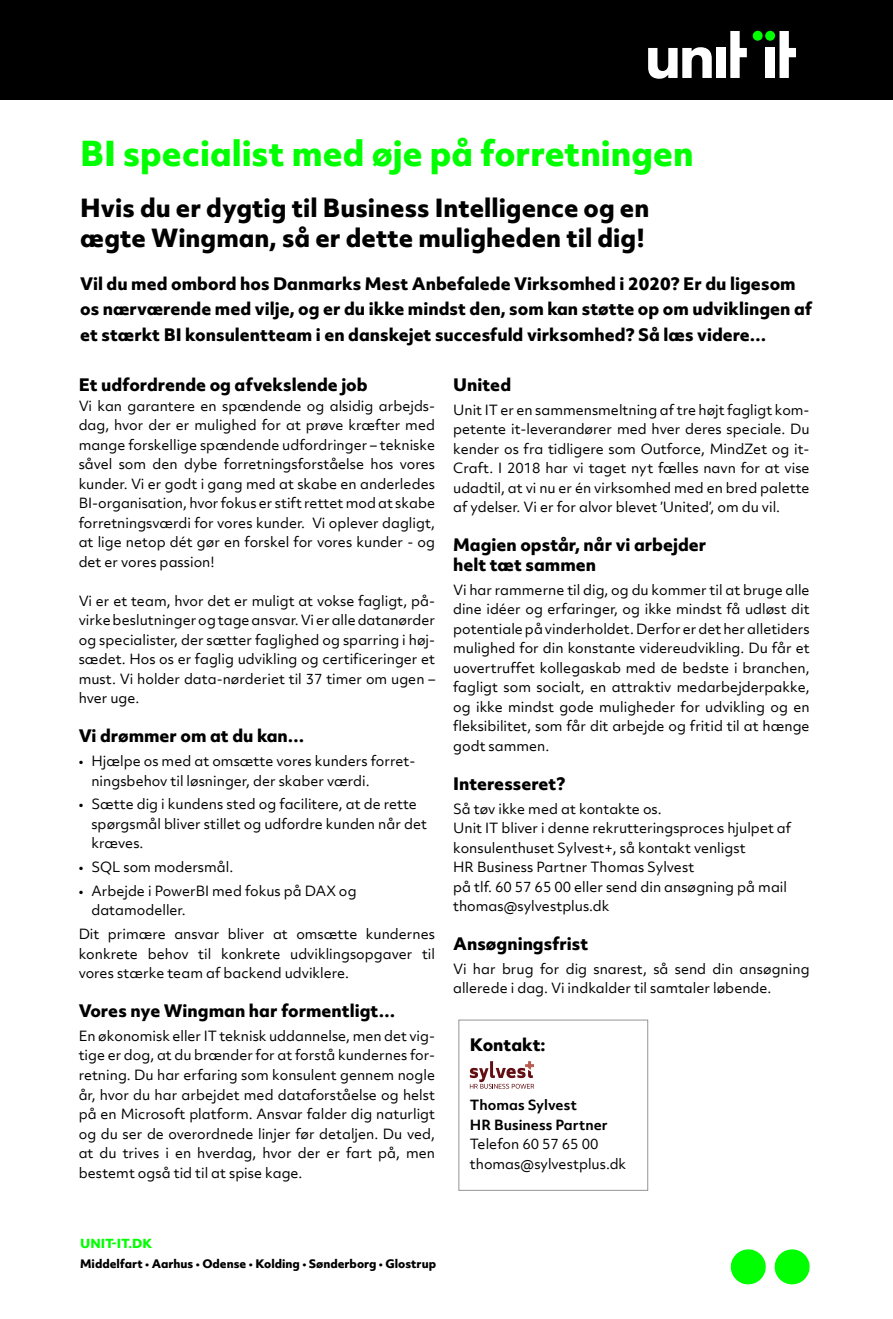
<style>
.page{position:relative;width:893px;height:1319px;background:#fff}
.page>*{position:absolute;margin:0;border:0;box-sizing:border-box;transform-origin:0 0}
.t1{font:800 33px "Objektiv Mk 2";color:#0f0}
.t2{font:800 24px/30px "Objektiv Mk 2";color:#000}
.t3{font:800 16.5px/25.5px "Objektiv Mk 2";color:#000}
.t4{font:13.5px/19.5px "Objektiv Mk 2";color:#000}
.t5{font:700 13.5px/19.5px "Objektiv Mk 2";color:#000}
.t6{font:800 12px "Objektiv Mk 2";color:#0f0}
.t7{font:800 11.25px "Objektiv Mk 2";color:#000}
</style>
<div class="page">
<svg style="left:774px;top:1249px;width:36px;height:35px"></svg>
<svg style="left:731px;top:1249px;width:35px;height:35px"></svg>
<div style="left:0;top:0;width:893px;height:99px;background:#000"></div>
<svg style="left:648px;top:47px;width:64px;height:32px"></svg>
<div style="left:716px;top:48px;width:10px;height:30px;background:#fff"></div>
<svg style="left:730px;top:30px;width:66px;height:48px"></svg>
<svg style="left:470px;top:1061px;width:64px;height:27px"></svg>
<div style="left:458px;top:1019px;width:190px;height:171px;border:1px solid #939598"></div>
<h1 class="t1" style="left:80px;top:130px;width:615px">BI specialist med øje på forretningen</h1>
<h2 class="t2" style="left:80px;top:192px;width:571px">Hvis du er dygtig til Business Intelligence og en ægte Wingman, så er dette muligheden til dig!</h2>
<p class="t3" style="left:80px;top:270px;width:733px">Vil du med ombord hos Danmarks Mest Anbefalede Virksomhed i 2020? Er du ligesom os nærværende med vilje, og er du ikke mindst den, som kan støtte op om udviklingen af et stærkt BI konsulentteam i en danskejet succesfuld virksomhed? Så læs videre…</p>
<p class="t3" style="left:79px;top:371px;width:291px">Et udfordrende og afvekslende job</p>
<p class="t4" style="left:79px;top:395px;width:358px;text-align:justify">Vi kan garantere en spændende og alsidig arbejds&shy;dag, hvor der er mulighed for at prøve kræfter med mange forskellige spændende udfordringer – tekniske såvel som den dybe forretningsforståelse hos vores kunder. Vi er godt i gang med at skabe en anderledes BI-organisation, hvor fokus er stift rettet mod at skabe forretningsværdi for vores kunder. Vi oplever dagligt, at lige netop dét gør en forskel for vores kunder - og det er vores passion!</p>
<p class="t4" style="left:79px;top:590px;width:358px">Vi er et team, hvor det er muligt at vokse fagligt, på&shy;virke beslutninger og tage ansvar. Vi er alle datanørder og specialister, der sætter faglighed og sparring i høj&shy;sædet. Hos os er faglig udvikling og certificeringer et must. Vi holder data-nørderiet til 37 timer om ugen – hver uge.</p>
<p class="t3" style="left:79px;top:722px;width:227px">Vi drømmer om at du kan…</p>
<p class="t4" style="left:91px;top:751px;width:325px;text-indent:-13px">• Hjælpe os med at omsætte vores kunders forret&shy;ningsbehov til løsninger, der skaber værdi.</p>
<p class="t4" style="left:91px;top:794px;width:337px;text-indent:-13px">• Sætte dig i kundens sted og facilitere, at de rette spørgsmål bliver stillet og udfordre kunden når det kræves.</p>
<p class="t4" style="left:79px;top:857px;width:156px">• SQL som modersmål.</p>
<p class="t4" style="left:91px;top:880px;width:267px;text-indent:-13px">• Arbejde i PowerBI med fokus på DAX og datamodeller.</p>
<p class="t4" style="left:79px;top:924px;width:358px;text-align:justify">Dit primære ansvar bliver at omsætte kundernes konkrete behov til konkrete udviklingsopgaver til vores stærke team af backend udviklere.</p>
<p class="t3" style="left:79px;top:997px;width:318px">Vores nye Wingman har formentligt…</p>
<p class="t4" style="left:79px;top:1025px;width:358px;text-align:justify">En økonomisk eller IT teknisk uddannelse, men det vig&shy;tige er dog, at du brænder for at forstå kundernes for&shy;retning. Du har erfaring som konsulent gennem nogle år, hvor du har arbejdet med dataforståelse og helst på en Microsoft platform. Ansvar falder dig naturligt og du ser de overordnede linjer før detaljen. Du ved, at du trives i en hverdag, hvor der er fart på, men bestemt også tid til at spise kage.</p>
<p class="t3" style="left:453px;top:371px;width:60px">United</p>
<p class="t4" style="left:453px;top:400px;width:358px;text-align:justify">Unit IT er en sammensmeltning af tre højt fagligt kom&shy;petente it-leverandører med hver deres speciale. Du kender os fra tidligere som Outforce, MindZet og it-Craft. I 2018 har vi taget nyt fælles navn for at vise udadtil, at vi nu er én virksomhed med en bred palette af ydelser. Vi er for alvor blevet ’United’, om du vil.</p>
<p class="t3" style="left:453px;top:535px;width:255px;line-height:19.5px">Magien opstår, når vi arbejder helt tæt sammen</p>
<p class="t4" style="left:453px;top:579px;width:358px;text-align:justify">Vi har rammerne til dig, og du kommer til at bruge alle dine idéer og erfaringer, og ikke mindst få udløst dit potentiale på vinderholdet. Derfor er det her alletiders mulighed for din konstante videreudvikling. Du får et uovertruffet kollegaskab med de bedste i branchen, fagligt som socialt, en attraktiv medarbejderpakke, og ikke mindst gode muligheder for udvikling og en fleksibilitet, som får dit arbejde og fritid til at hænge godt sammen.</p>
<p class="t3" style="left:453px;top:770px;width:114px">Interesseret?</p>
<p class="t4" style="left:453px;top:798px;width:340px">Så tøv ikke med at kontakte os.<br>Unit IT bliver i denne rekrutteringsproces hjulpet af konsulenthuset Sylvest+, så kontakt venligst<br>HR Business Partner Thomas Sylvest<br>på tlf. 60 57 65 00 eller send din ansøgning på mail thomas@sylvestplus.dk</p>
<p class="t3" style="left:453px;top:930px;width:137px">Ansøgningsfrist</p>
<p class="t4" style="left:453px;top:958px;width:358px">Vi har brug for dig snarest, så send din ansøgning allerede i dag. Vi indkalder til samtaler løbende.</p>
<p class="t3" style="left:470px;top:1030px;width:77px">Kontakt:</p>
<p class="t5" style="left:470px;top:1095px;width:139px">Thomas Sylvest<br>HR Business Partner</p>
<p class="t4" style="left:470px;top:1134px;width:158px">Telefon 60 57 65 00 thomas@sylvestplus.dk</p>
<p class="t6" style="left:80px;top:1234px;width:74px">UNIT-IT.DK</p>
<p class="t7" style="left:80px;top:1255px;width:357px">Middelfart • Aarhus • Odense • Kolding • Sønderborg • Glostrup</p>
</div>
